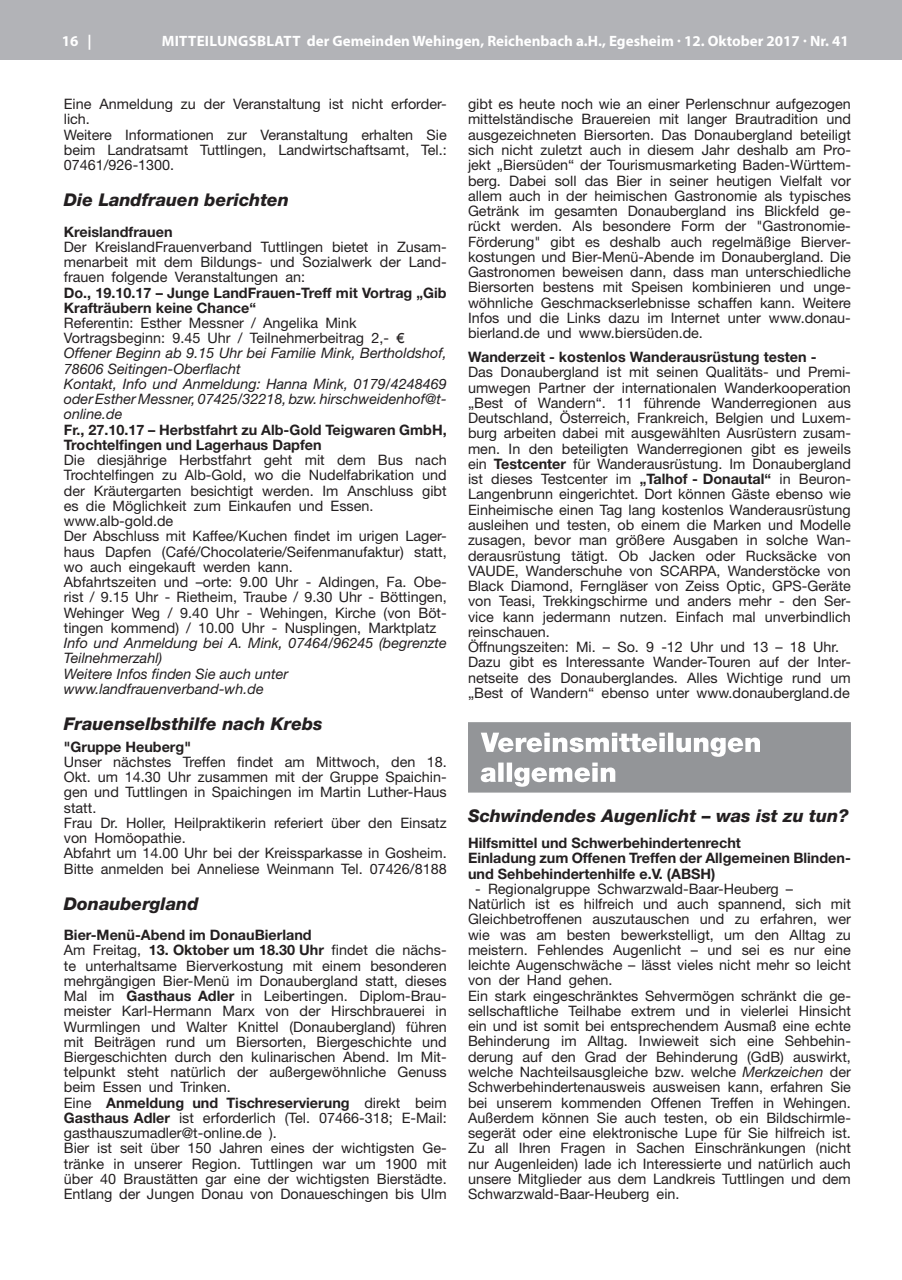
<style>
.page{position:relative;width:902px;height:1280px;background:#fff}
.page>*{position:absolute;margin:0;border:0;box-sizing:border-box;transform-origin:0 0}
.t1{font:italic 800 17.55px "Helvetica Neue";color:#231f20}
.t2{font:700 15px "Myriad Pro";color:#fff}
.t3{font:14.4px/15.3px "Helvetica Neue";color:#231f20}
.t4{font:italic 14.4px/15.3px "Helvetica Neue";color:#231f20}
.t5{font:700 14.4px/15.3px "Helvetica Neue";color:#231f20}
.s1{font-style:normal}
.s2{font-family:"Gill Sans";font-style:normal}
.s3{font-weight:700}
.s4{font-style:italic}
</style>
<div class="page">
<hr style="left:901px;top:0;width:1px;height:60px;background:#b2b3b7">
<div style="left:0;top:0;width:901px;height:60px;background:#b2b3b7"></div>
<svg style="left:468px;top:722px;width:382px;height:70px"></svg>
<p class="t2" style="left:62px;top:31px;width:31px">16 |</p>
<p class="t2" style="left:162px;top:31px;width:688px">MITTEILUNGSBLATT der Gemeinden Wehingen, Reichenbach a.H., Egesheim · 12. Oktober 2017 · Nr. 41</p>
<p class="t3" style="left:64px;top:96px;width:384px">Eine Anmeldung zu der Veranstaltung ist nicht erforder&shy;lich.<br>Weitere Informationen zur Veranstaltung erhalten Sie beim Landratsamt Tuttlingen, Landwirtschaftsamt, Tel.:<br>07461/926-1300.</p>
<p class="t1" style="left:64px;top:190px;width:227px">Die Landfrauen berichten</p>
<p class="t5" style="left:64px;top:223px;width:110px">Kreislandfrauen</p>
<p class="t3" style="left:64px;top:239px;width:384px;text-align:justify">Der KreislandFrauenverband Tuttlingen bietet in Zusam&shy;menarbeit mit dem Bildungs- und Sozialwerk der Land&shy;frauen folgende Veranstaltungen an:</p>
<p class="t5" style="left:64px;top:284px;width:384px">Do., 19.10.17 – Junge LandFrauen-Treff mit Vortrag „Gib<br>Krafträubern keine Chance“</p>
<p class="t4" style="left:64px;top:315px;width:384px"><span class="s1">Referentin: Esther Messner / Angelika Mink Vortragsbeginn: 9.45 Uhr / Teilnehmerbeitrag 2,-</span> <span class="s2">€ </span>Offener Beginn ab 9.15 Uhr bei Familie Mink, Bertholdshof, 78606 Seitingen-Oberflacht<br>Kontakt, Info und Anmeldung: Hanna Mink, 0179/4248469 oder Esther Messner, 07425/32218, bzw. hirschweidenhof@t&shy;online.de</p>
<p class="t5" style="left:64px;top:422px;width:384px">Fr., 27.10.17 – Herbstfahrt zu Alb-Gold Teigwaren GmbH,<br>Trochtelfingen und Lagerhaus Dapfen</p>
<p class="t3" style="left:64px;top:452px;width:384px">Die diesjährige Herbstfahrt geht mit dem Bus nach Trochtelfingen zu Alb-Gold, wo die Nudelfabrikation und der Kräutergarten besichtigt werden. Im Anschluss gibt es die Möglichkeit zum Einkaufen und Essen. www.alb-gold.de<br>Der Abschluss mit Kaffee/Kuchen findet im urigen Lager&shy;haus Dapfen (Café/Chocolaterie/Seifenmanufaktur) statt, wo auch eingekauft werden kann.<br>Abfahrtszeiten und –orte: 9.00 Uhr - Aldingen, Fa. Obe&shy;rist / 9.15 Uhr - Rietheim, Traube / 9.30 Uhr - Böttingen, Wehinger Weg / 9.40 Uhr - Wehingen, Kirche (von Böt&shy;tingen kommend) / 10.00 Uhr - Nusplingen, Marktplatz</p>
<p class="t4" style="left:64px;top:635px;width:384px">Info und Anmeldung bei A. Mink, 07464/96245 (begrenzte Teilnehmerzahl)<br>Weitere Infos finden Sie auch unter www.landfrauenverband-wh.de</p>
<p class="t1" style="left:64px;top:713px;width:260px">Frauenselbsthilfe nach Krebs</p>
<p class="t5" style="left:64px;top:739px;width:129px">"Gruppe Heuberg"</p>
<p class="t3" style="left:64px;top:754px;width:384px">Unser nächstes Treffen findet am Mittwoch, den 18.<br>Okt. um 14.30 Uhr zusammen mit der Gruppe Spaichin&shy;gen und Tuttlingen in Spaichingen im Martin Luther-Haus statt.<br>Frau Dr. Holler, Heilpraktikerin referiert über den Einsatz von Homöopathie.<br>Abfahrt um 14.00 Uhr bei der Kreissparkasse in Gosheim.<br>Bitte anmelden bei Anneliese Weinmann Tel. 07426/8188</p>
<p class="t1" style="left:64px;top:893px;width:136px">Donaubergland</p>
<p class="t3" style="left:64px;top:927px;width:384px"><span class="s3">Bier-Menü-Abend im DonauBierland<br></span>Am Freitag, <span class="s3">13. Oktober um 18.30 Uhr</span> findet die nächs&shy;te unterhaltsame Bierverkostung mit einem besonderen mehrgängigen Bier-Menü im Donaubergland statt, dieses Mal im <span class="s3">Gasthaus Adler</span> in Leibertingen. Diplom-Brau&shy;meister Karl-Hermann Marx von der Hirschbrauerei in Wurmlingen und Walter Knittel (Donaubergland) führen mit Beiträgen rund um Biersorten, Biergeschichte und Biergeschichten durch den kulinarischen Abend. Im Mit&shy;telpunkt steht natürlich der außergewöhnliche Genuss beim Essen und Trinken.<br>Eine <span class="s3">Anmeldung und Tischreservierung</span> direkt beim <span class="s3">Gasthaus Adler</span> ist erforderlich (Tel. 07466-318; E-Mail: gasthauszumadler@t-online.de ).<br>Bier ist seit über 150 Jahren eines der wichtigsten Ge&shy;tränke in unserer Region. Tuttlingen war um 1900 mit über 40 Braustätten gar eine der wichtigsten Bierstädte.<br>Entlang der Jungen Donau von Donaueschingen bis Ulm</p>
<p class="t3" style="left:468px;top:96px;width:384px;text-align:justify">gibt es heute noch wie an einer Perlenschnur aufgezogen mittelständische Brauereien mit langer Brautradition und ausgezeichneten Biersorten. Das Donaubergland beteiligt sich nicht zuletzt auch in diesem Jahr deshalb am Pro&shy;jekt „Biersüden“ der Tourismusmarketing Baden-Württem&shy;berg. Dabei soll das Bier in seiner heutigen Vielfalt vor allem auch in der heimischen Gastronomie als typisches Getränk im gesamten Donaubergland ins Blickfeld ge&shy;rückt werden. Als besondere Form der "Gastronomie-Förderung" gibt es deshalb auch regelmäßige Bierver&shy;kostungen und Bier-Menü-Abende im Donaubergland. Die Gastronomen beweisen dann, dass man unterschiedliche Biersorten bestens mit Speisen kombinieren und unge&shy;wöhnliche Geschmackserlebnisse schaffen kann. Weitere Infos und die Links dazu im Internet unter www.donau&shy;bierland.de und www.biersüden.de.</p>
<p class="t5" style="left:468px;top:349px;width:350px">Wanderzeit - kostenlos Wanderausrüstung testen -</p>
<p class="t3" style="left:468px;top:364px;width:384px">Das Donaubergland ist mit seinen Qualitäts- und Premi&shy;umwegen Partner der internationalen Wanderkooperation „Best of Wandern“. 11 führende Wanderregionen aus Deutschland, Österreich, Frankreich, Belgien und Luxem&shy;burg arbeiten dabei mit ausgewählten Ausrüstern zusam&shy;men. In den beteiligten Wanderregionen gibt es jeweils ein <span class="s3">Testcenter</span> für Wanderausrüstung. Im Donaubergland ist dieses Testcenter im <span class="s3">„Talhof - Donautal“</span> in Beuron-Langenbrunn eingerichtet. Dort können Gäste ebenso wie Einheimische einen Tag lang kostenlos Wanderausrüstung ausleihen und testen, ob einem die Marken und Modelle zusagen, bevor man größere Ausgaben in solche Wan&shy;derausrüstung tätigt. Ob Jacken oder Rucksäcke von VAUDE, Wanderschuhe von SCARPA, Wanderstöcke von Black Diamond, Ferngläser von Zeiss Optic, GPS-Geräte von Teasi, Trekkingschirme und anders mehr - den Ser&shy;vice kann jedermann nutzen. Einfach mal unverbindlich reinschauen.<br>Öffnungszeiten: Mi. – So. 9 -12 Uhr und 13 – 18 Uhr.<br>Dazu gibt es Interessante Wander-Touren auf der Inter&shy;netseite des Donauberglandes. Alles Wichtige rund um „Best of Wandern“ ebenso unter www.donaubergland.de</p>
<p class="t1" style="left:468px;top:805px;width:382px">Schwindendes Augenlicht – was ist zu tun?</p>
<p class="t5" style="left:468px;top:835px;width:384px">Hilfsmittel und Schwerbehindertenrecht<br>Einladung zum Offenen Treffen der Allgemeinen Blinden&shy;und Sehbehindertenhilfe e.V. (ABSH)</p>
<p class="t3" style="left:468px;top:881px;width:384px;text-indent:7px">- Regionalgruppe Schwarzwald-Baar-Heuberg – Natürlich ist es hilfreich und auch spannend, sich mit Gleichbetroffenen auszutauschen und zu erfahren, wer wie was am besten bewerkstelligt, um den Alltag zu meistern. Fehlendes Augenlicht – und sei es nur eine leichte Augenschwäche – lässt vieles nicht mehr so leicht von der Hand gehen.<br>Ein stark eingeschränktes Sehvermögen schränkt die ge&shy;sellschaftliche Teilhabe extrem und in vielerlei Hinsicht ein und ist somit bei entsprechendem Ausmaß eine echte Behinderung im Alltag. Inwieweit sich eine Sehbehin&shy;derung auf den Grad der Behinderung (GdB) auswirkt, welche Nachteilsausgleiche bzw. welche <span class="s4">Merkzeichen</span> der Schwerbehindertenausweis ausweisen kann, erfahren Sie bei unserem kommenden Offenen Treffen in Wehingen.<br>Außerdem können Sie auch testen, ob ein Bildschirmle&shy;segerät oder eine elektronische Lupe für Sie hilfreich ist.<br>Zu all Ihren Fragen in Sachen Einschränkungen (nicht nur Augenleiden) lade ich Interessierte und natürlich auch unsere Mitglieder aus dem Landkreis Tuttlingen und dem Schwarzwald-Baar-Heuberg ein.</p>
</div>
